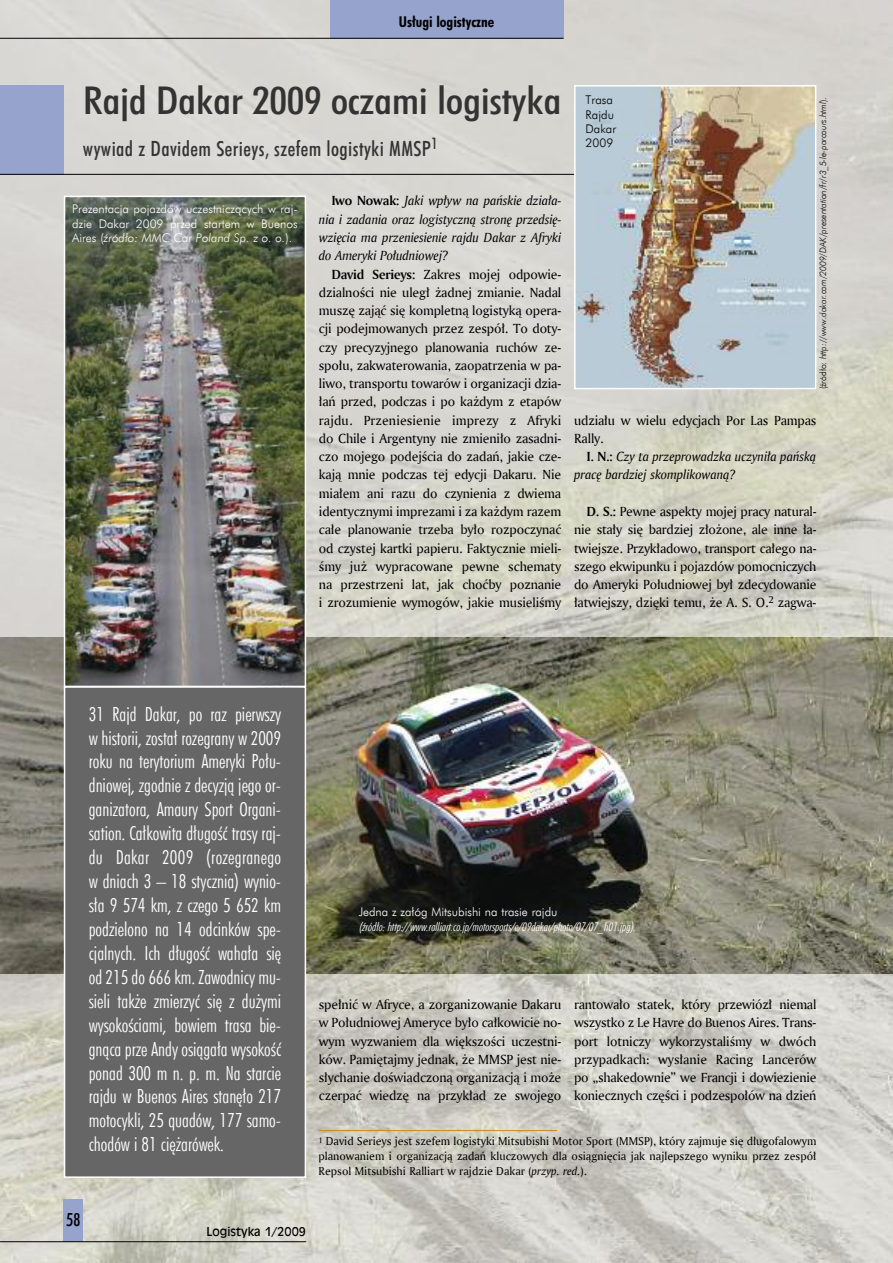
<style>
.page{position:relative;width:893px;height:1263px;background:#fff}
.page>*{position:absolute;margin:0;border:0;box-sizing:border-box;transform-origin:0 0}
.t1{font:38.25px "Futura Md Cn EU";letter-spacing:-.01em;color:#333;scale:1.2 1}
.t2{font:21px "Futura Md Cn EU";letter-spacing:.02em;color:#333}
.t3{font:19.5px/24px "Futura Lt Cn EU";color:#fff;text-align:justify}
.t4{font:18px "Futura Md Cn EU";color:#000}
.t5{font:15px "Futura Bd Cn EU";color:#000}
.t6{font:13.8px/18.3px "Amerigo EU";letter-spacing:-.01em;color:#000;text-align:justify}
.t7{font:italic 13.8px/18.3px "Amerigo EU";letter-spacing:-.01em;color:#000;text-align:justify}
.t8{font:12px/15px "Amerigo EU";color:#000;text-align:justify}
.t9{font:12px/14.4px "Futura Lt EU";color:#fff;text-align:justify}
.t10{font:italic 12px "Futura Lt Cn EU";color:#fff}
.t11{font:12px/14.4px "Futura Lt EU";color:#000}
.t12{font:12px "Incised 901 EU";color:#000}
.t13{font:italic 9px "Futura Lt EU";color:#000;scale:.95 1}
.s1{font-style:italic}
.s2{font-weight:700;font-style:normal}
.s3{font-weight:700}
.s4{font-style:normal}
</style>
<div class="page">
<img style="left:0;top:0;width:893px;height:1263px">
<div style="left:0;top:85px;width:64px;height:89px;background:#96a3cd"></div>
<div style="left:64px;top:1199px;width:19px;height:43px;background:#96a3cd"></div>
<div style="left:330px;top:0;width:233px;height:38px;background:#96a3cd"></div>
<hr style="left:0;top:38px;width:563px;height:1px;background:#000">
<hr style="left:0;top:174px;width:642px;height:1px;background:#000">
<hr style="left:0;top:1241px;width:306px;height:1px;background:#000">
<img style="left:0;top:638px;width:893px;height:336px">
<img style="left:577px;top:88px;width:236px;height:298px">
<div style="left:574px;top:85px;width:242px;height:304px;border:2px solid #fff"></div>
<div style="left:65px;top:688px;width:240px;height:488px;background:#666"></div>
<div style="left:64px;top:686px;width:242px;height:492px;border:2px solid #fff"></div>
<img style="left:67px;top:199px;width:236px;height:485px">
<div style="left:64px;top:196px;width:242px;height:491px;border:2px solid #fff"></div>
<hr style="left:318px;top:1130px;width:239px;height:1px;background:#d2841f">
<p class="t5" style="left:399px;top:12px;width:97px">Usługi logistyczne</p>
<h1 class="t1" style="left:83px;top:77px;width:400px">Rajd Dakar 2009 oczami logistyka</h1>
<h2 class="t2" style="left:83px;top:136px;width:356px">wywiad z Davidem Serieys, szefem logistyki MMSP<sup>1</sup></h2>
<p class="t9" style="left:72px;top:202px;width:227px">Prezentacja pojazdów uczestniczących w raj&shy;dzie Dakar 2009 przed startem w Buenos Aires (<span class="s1">źródło: MMC Car Poland Sp. z o. o.</span>).</p>
<p class="t7" style="left:319px;top:191px;width:244px;text-indent:13px"><span class="s2">Iwo Nowak:</span> Jaki wpływ na pańskie działa&shy;nia i zadania oraz logistyczną stronę przedsię&shy;wzięcia ma przeniesienie rajdu Dakar z Afryki do Ameryki Południowej?</p>
<p class="t6" style="left:319px;top:265px;width:244px;text-indent:13px"><span class="s3">David Serieys:</span> Zakres mojej odpowie&shy;dzialności nie uległ żadnej zmianie. Nadal muszę zająć się kompletną logistyką opera&shy;cji podejmowanych przez zespół. To doty&shy;czy precyzyjnego planowania ruchów ze&shy;społu, zakwaterowania, zaopatrzenia w pa&shy;liwo, transportu towarów i organizacji dzia&shy;łań przed, podczas i po każdym z etapów rajdu. Przeniesienie imprezy z Afryki do Chile i Argentyny nie zmieniło zasadni&shy;czo mojego podejścia do zadań, jakie cze&shy;kają mnie podczas tej edycji Dakaru. Nie miałem ani razu do czynienia z dwiema identycznymi imprezami i za każdym razem całe planowanie trzeba było rozpoczynać od czystej kartki papieru. Faktycznie mieli&shy;śmy już wypracowane pewne schematy na przestrzeni lat, jak choćby poznanie i zrozumienie wymogów, jakie musieliśmy</p>
<p class="t11" style="left:586px;top:93px;width:32px">Trasa<br>Rajdu<br>Dakar<br>2009</p>
<p class="t13" style="left:818px;top:389px;width:309px;rotate:-90deg"><span class="s4">(źródło:</span> http://www.dakar.com/2009/DAK/presentation/fr/r3_5-le-parcours.html<span class="s4">).</span></p>
<p class="t6" style="left:574px;top:411px;width:244px">udziału w wielu edycjach Por Las Pampas<br>Rally.</p>
<p class="t7" style="left:574px;top:447px;width:244px;text-indent:13px"><span class="s2">I. N.:</span> Czy ta przeprowadzka uczyniła pańską pracę bardziej skomplikowaną?</p>
<p class="t6" style="left:574px;top:502px;width:244px;text-indent:13px"><span class="s3">D. S.:</span> Pewne aspekty mojej pracy natural&shy;nie stały się bardziej złożone, ale inne ła&shy;twiejsze. Przykładowo, transport całego na&shy;szego ekwipunku i pojazdów pomocniczych do Ameryki Południowej był zdecydowanie łatwiejszy, dzięki temu, że A. S. O.<sup>2</sup> zagwa-</p>
<p class="t3" style="left:89px;top:701px;width:194px">31 Rajd Dakar, po raz pierwszy w historii, został rozegrany w 2009 roku na terytorium Ameryki Połu&shy;dniowej, zgodnie z decyzją jego or&shy;ganizatora, Amaury Sport Organi&shy;sation. Całkowita długość trasy raj&shy;du Dakar 2009 (rozegranego w dniach 3 – 18 stycznia) wynio&shy;sła 9 574 km, z czego 5 652 km podzielono na 14 odcinków spe&shy;cjalnych. Ich długość wahała się od 215 do 666 km. Zawodnicy mu&shy;sieli także zmierzyć się z dużymi wysokościami, bowiem trasa bie&shy;gnąca prze Andy osiągała wysokość ponad 300 m n. p. m. Na starcie rajdu w Buenos Aires stanęło 217 motocykli, 25 quadów, 177 samo&shy;chodów i 81 ciężarówek.</p>
<p class="t9" style="left:359px;top:905px;width:200px">Jedna z załóg Mitsubishi na trasie rajdu</p>
<p class="t10" style="left:359px;top:919px;width:281px">(źródło: http://www.ralliart.co.jp/motorsports/e/09dakar/photo/07/07_ h01.jpg).</p>
<p class="t6" style="left:319px;top:995px;width:244px">spełnić w Afryce, a zorganizowanie Dakaru w Południowej Ameryce było całkowicie no&shy;wym wyzwaniem dla większości uczestni&shy;ków. Pamiętajmy jednak, że MMSP jest nie&shy;słychanie doświadczoną organizacją i może czerpać wiedzę na przykład ze swojego</p>
<p class="t6" style="left:574px;top:995px;width:244px">rantowało statek, który przewiózł niemal wszystko z Le Havre do Buenos Aires. Trans&shy;port lotniczy wykorzystaliśmy w dwóch przypadkach: wysłanie Racing Lancerów po „shakedownie” we Francji i dowiezienie koniecznych części i podzespołów na dzień</p>
<p class="t8" style="left:318px;top:1134px;width:499px"><sup>1</sup> David Serieys jest szefem logistyki Mitsubishi Motor Sport (MMSP), który zajmuje się długofalowym planowaniem i organizacją zadań kluczowych dla osiągnięcia jak najlepszego wyniku przez zespół Repsol Mitsubishi Ralliart w rajdzie Dakar (<span class="s1">przyp. red.</span>).</p>
<h3 class="t4" style="left:66px;top:1208px;width:15px">58</h3>
<p class="t12" style="left:207px;top:1224px;width:101px">Logistyka 1/2009</p>
</div>
